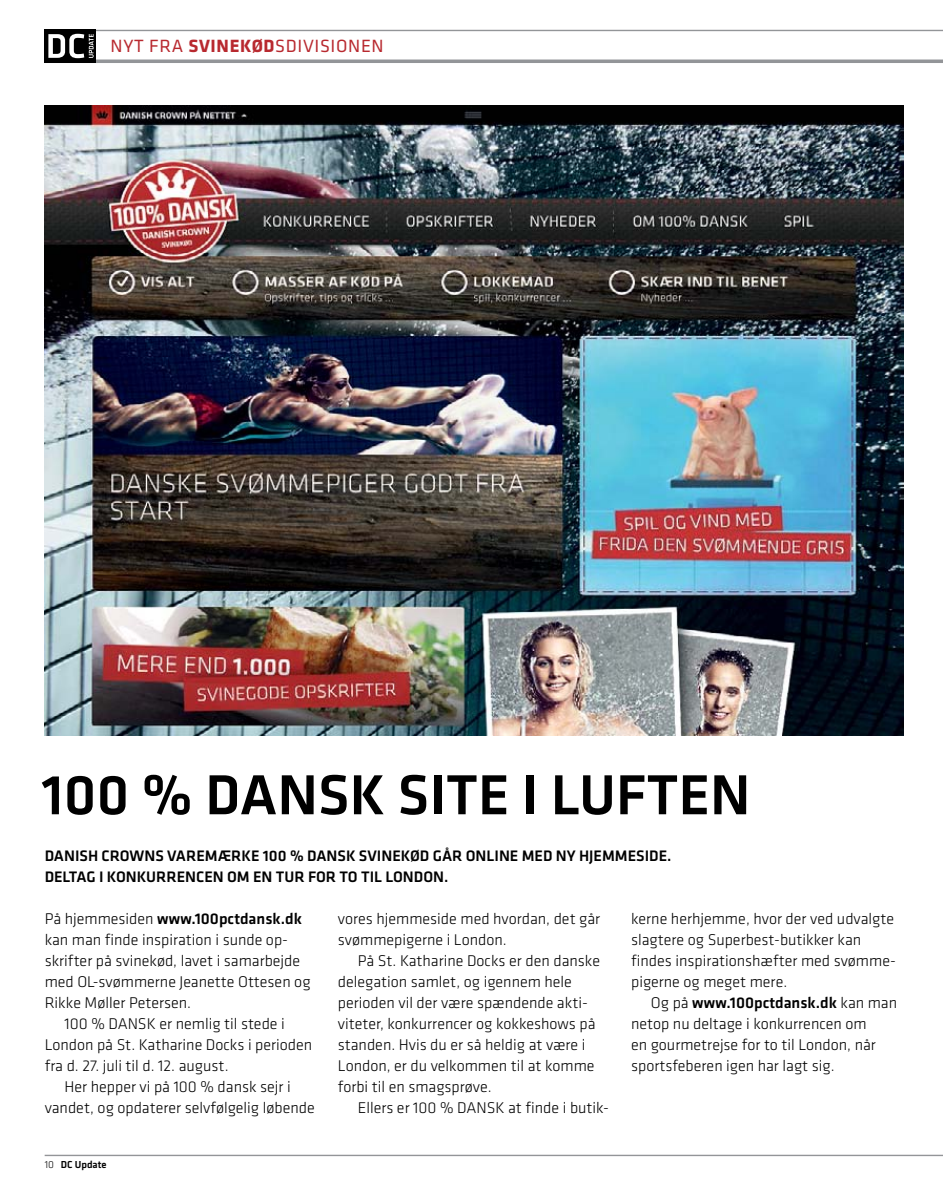
<style>
.page{position:relative;width:943px;height:1191px;background:#fff}
.page>*{position:absolute;margin:0;border:0;box-sizing:border-box;transform-origin:0 0}
.t1{font:500 58.45px "Klavika";color:#000}
.t2{font:18.38px "Klavika";letter-spacing:.035em;color:#b8292f}
.t3{font:300 16.1px/21px "Klavika";color:#000}
.t4{font:500 16.1px "Klavika";color:#000}
.t5{font:500 15.75px/21px "Klavika";color:#000}
.t6{font:500 10.5px "Klavika";color:#000}
.s1{font-weight:700}
.s2{font-weight:300}
.s3{font-weight:500}
</style>
<div class="page">
<hr style="left:45px;top:1154px;width:898px;height:2px;background:#939598">
<hr style="left:45px;top:30px;width:898px;height:1px;background:#939598">
<hr style="left:45px;top:60px;width:898px;height:3px;background:#939598">
<div style="left:45px;top:30px;width:51px;height:33px;background:#000"></div>
<svg style="left:48px;top:34px;width:46px;height:24px"></svg>
<img style="left:45px;top:105px;width:858px;height:630px">
<p class="t2" style="left:111px;top:35px;width:175px">NYT FRA <span class="s1">SVINEKØD</span>SDIVISIO</p>
<p class="t2" style="left:348px;top:35px;width:37px">NEN</p>
<h1 class="t1" style="left:41px;top:763px;width:711px">100 % DANSK SITE I LUFTEN</h1>
<p class="t5" style="left:45px;top:845px;width:273px">DANISH CROWNS VAREMÆRKE 100 % DANSK</p>
<p class="t5" style="left:45px;top:845px;width:628px;text-indent:314px">SVINEKØD GÅR ONLINE MED NY HJEMMESIDE.<br>DELTAG I KONKURRENCEN OM EN TUR FOR TO TIL LONDON.</p>
<p class="t4" style="left:45px;top:910px;width:259px"><span class="s2">På hjemmesiden</span> WWW.100PCTDANSK.DK</p>
<p class="t3" style="left:45px;top:929px;width:245px">kan man finde inspiration i sunde op-</p>
<p class="t3" style="left:45px;top:950px;width:257px">skrifter på svinekød, lavet i samarbejde</p>
<p class="t3" style="left:45px;top:971px;width:267px">med OL-svømmerne Jeanette Ottesen og</p>
<p class="t3" style="left:45px;top:992px;width:148px">Rikke Møller Petersen.</p>
<p class="t3" style="left:64px;top:1013px;width:222px">100 % DANSK er nemlig til stede i</p>
<p class="t3" style="left:45px;top:1034px;width:269px">London på St. Katharine Docks i perioden</p>
<p class="t3" style="left:45px;top:1055px;width:185px">fra d. 27. juli til d. 12. august.</p>
<p class="t3" style="left:64px;top:1076px;width:228px">Her hepper vi på 100 % dansk sejr i</p>
<p class="t3" style="left:45px;top:1097px;width:271px">vandet, og opdaterer selvfølgelig løbende</p>
<p class="t6" style="left:45px;top:1159px;width:63px"><span class="s2">10</span> DC UPDATE</p>
<p class="t3" style="left:338px;top:908px;width:264px">vores hjemmeside med hvordan, det går svømmepigerne i London.</p>
<p class="t3" style="left:338px;top:950px;width:264px;text-indent:20px">På St. Katharine Docks er den danske delegation samlet, og igennem hele perioden vil der være spændende akti&shy;viteter, konkurrencer og kokkeshows på standen. Hvis du er så heldig at være i London, er du velkommen til at komme forbi til en smagsprøve.</p>
<p class="t3" style="left:358px;top:1097px;width:253px">Ellers er 100 % DANSK at finde i butik-</p>
<p class="t3" style="left:631px;top:908px;width:266px">kerne herhjemme, hvor der ved udvalgte slagtere og Superbest-butikker kan findes inspirationshæfter med svømme&shy;pigerne og meget mere.</p>
<p class="t3" style="left:631px;top:992px;width:267px;text-indent:20px">Og på <span class="s3">WWW.100PCTDANSK.DK</span> kan man netop nu deltage i konkurrencen om<br>en gourmetrejse for to til London, når sportsfeberen igen har lagt sig.</p>
</div>
